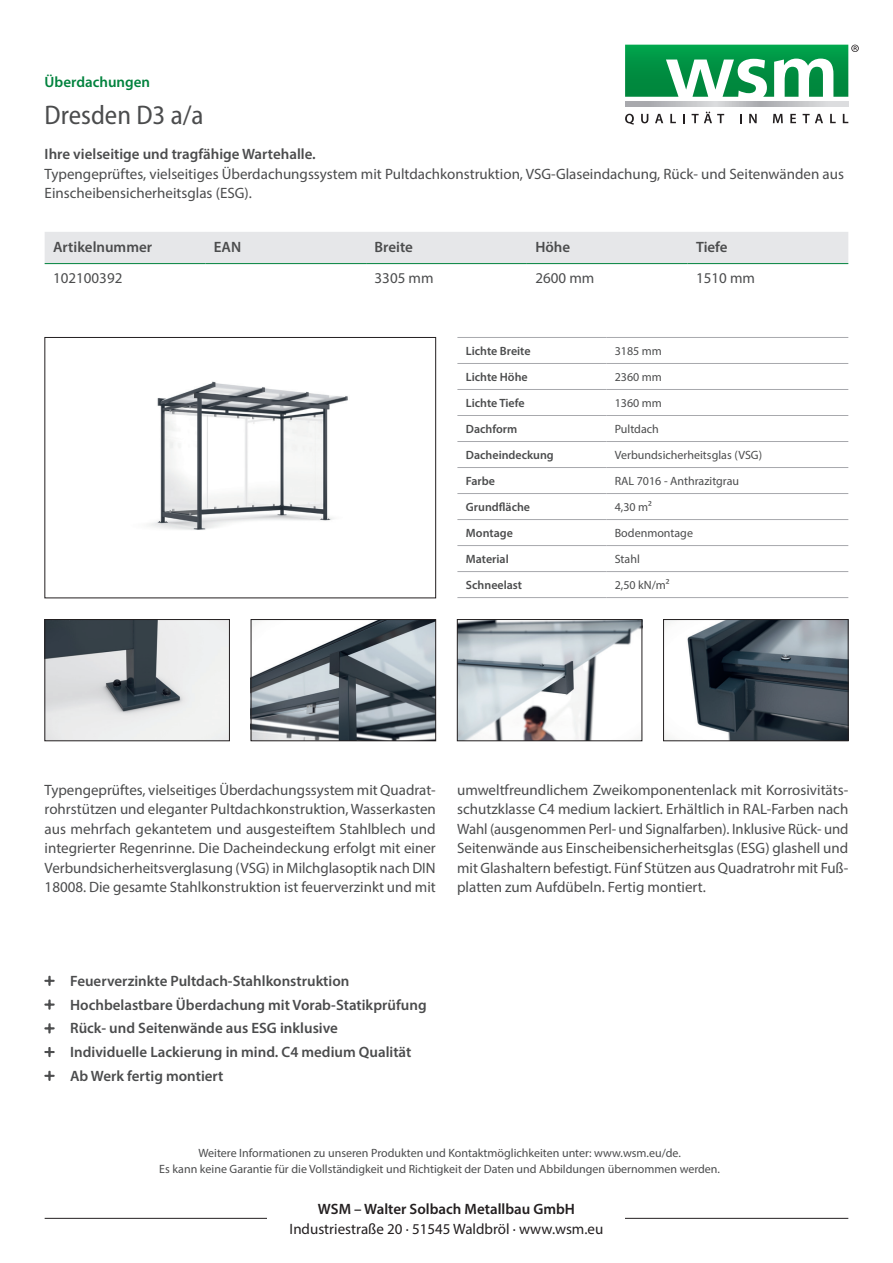
<style>
.page{position:relative;width:893px;height:1263px;background:#fff}
.page>*{position:absolute;margin:0;border:0;box-sizing:border-box;transform-origin:0 0}
.t1{font:semi-condensed 27px "Myriad Pro";color:#4b4c4d}
.t2{font:15px/19.5px "Myriad Pro";color:#4b4c4d;text-align:justify}
.t3{font:600 15px/23.7px "Myriad Pro";color:#4b4c4d}
.t4{font:15px "Myriad Pro";color:#231f20}
.t5{font:600 15px "Myriad Pro";color:#231f20}
.t6{font:600 15px "Myriad Pro";color:#00823d}
.t7{font:12px/16.5px "Myriad Pro";color:#4b4c4d;text-align:center}
.t8{font:600 12px "Myriad Pro";color:#4b4c4d}
</style>
<div class="page">
<img style="left:149px;top:381px;width:199px;height:149px">
<div style="left:45px;top:337px;width:391px;height:261px;border:1px solid #231f20"></div>
<img style="left:47px;top:621px;width:181px;height:118px">
<div style="left:45px;top:619px;width:185px;height:122px;border:1px solid #231f20"></div>
<img style="left:253px;top:621px;width:181px;height:118px">
<div style="left:251px;top:619px;width:185px;height:122px;border:1px solid #231f20"></div>
<img style="left:665px;top:621px;width:181px;height:118px">
<div style="left:663px;top:619px;width:185px;height:122px;border:1px solid #231f20"></div>
<img style="left:459px;top:621px;width:181px;height:118px">
<div style="left:457px;top:619px;width:185px;height:122px;border:1px solid #231f20"></div>
<div style="left:45px;top:232px;width:803px;height:31px;background:#e6e7e9"></div>
<hr style="left:45px;top:263px;width:160px;height:1px;background:#00823d">
<hr style="left:205px;top:263px;width:161px;height:1px;background:#00823d">
<hr style="left:366px;top:263px;width:161px;height:1px;background:#00823d">
<hr style="left:527px;top:263px;width:161px;height:1px;background:#00823d">
<hr style="left:688px;top:263px;width:160px;height:1px;background:#00823d">
<hr style="left:457px;top:337px;width:149px;height:1px;background:#a8a9ad">
<hr style="left:606px;top:337px;width:242px;height:1px;background:#a8a9ad">
<hr style="left:457px;top:363px;width:149px;height:1px;background:#a8a9ad">
<hr style="left:606px;top:363px;width:242px;height:1px;background:#a8a9ad">
<hr style="left:457px;top:389px;width:149px;height:1px;background:#a8a9ad">
<hr style="left:606px;top:389px;width:242px;height:1px;background:#a8a9ad">
<hr style="left:457px;top:415px;width:149px;height:1px;background:#a8a9ad">
<hr style="left:606px;top:415px;width:242px;height:1px;background:#a8a9ad">
<hr style="left:457px;top:441px;width:149px;height:1px;background:#a8a9ad">
<hr style="left:606px;top:441px;width:242px;height:1px;background:#a8a9ad">
<hr style="left:457px;top:467px;width:149px;height:1px;background:#a8a9ad">
<hr style="left:606px;top:467px;width:242px;height:1px;background:#a8a9ad">
<hr style="left:457px;top:493px;width:149px;height:1px;background:#a8a9ad">
<hr style="left:606px;top:493px;width:242px;height:1px;background:#a8a9ad">
<hr style="left:457px;top:519px;width:149px;height:1px;background:#a8a9ad">
<hr style="left:606px;top:519px;width:242px;height:1px;background:#a8a9ad">
<hr style="left:457px;top:545px;width:149px;height:1px;background:#a8a9ad">
<hr style="left:606px;top:545px;width:242px;height:1px;background:#a8a9ad">
<hr style="left:457px;top:571px;width:149px;height:1px;background:#a8a9ad">
<hr style="left:606px;top:571px;width:242px;height:1px;background:#a8a9ad">
<hr style="left:457px;top:597px;width:149px;height:1px;background:#a8a9ad">
<hr style="left:606px;top:597px;width:242px;height:1px;background:#a8a9ad">
<hr style="left:45px;top:1218px;width:803px;height:1px;background:#231f20">
<svg style="left:625px;top:114px;width:9px;height:11px"></svg>
<svg style="left:641px;top:114px;width:7px;height:9px"></svg>
<svg style="left:655px;top:114px;width:8px;height:9px"></svg>
<svg style="left:670px;top:114px;width:6px;height:9px"></svg>
<svg style="left:683px;top:114px;width:2px;height:9px"></svg>
<svg style="left:692px;top:112px;width:32px;height:11px"></svg>
<svg style="left:749px;top:114px;width:8px;height:9px"></svg>
<svg style="left:773px;top:114px;width:10px;height:9px"></svg>
<svg style="left:790px;top:114px;width:6px;height:9px"></svg>
<svg style="left:803px;top:114px;width:20px;height:9px"></svg>
<svg style="left:830px;top:114px;width:6px;height:9px"></svg>
<svg style="left:843px;top:114px;width:5px;height:9px"></svg>
<hr style="left:625px;top:106px;width:223px;height:1px;background:#636366">
<svg style="left:625px;top:102px;width:223px;height:4px"></svg>
<svg style="left:625px;top:45px;width:234px;height:52px"></svg>
<div style="left:268px;top:1203px;width:357px;height:30px;background:#fff"></div>
<p class="t6" style="left:45px;top:72px;width:107px">Überdachungen</p>
<h1 class="t1" style="left:45px;top:99px;width:160px">Dresden D3 a/a</h1>
<p class="t3" style="left:45px;top:142px;width:273px">Ihre vielseitige und tragfähige Wartehalle.</p>
<p class="t2" style="left:45px;top:164px;width:801px">Typengeprüftes, vielseitiges Überdachungssystem mit Pultdachkonstruktion, VSG-Glaseindachung, Rück- und Seitenwänden aus<br>Einscheibensicherheitsglas (ESG).</p>
<p class="t3" style="left:53px;top:234px;width:101px">Artikelnummer</p>
<p class="t3" style="left:214px;top:234px;width:29px">EAN</p>
<p class="t3" style="left:375px;top:234px;width:40px">Breite</p>
<p class="t3" style="left:535px;top:234px;width:36px">Höhe</p>
<p class="t3" style="left:696px;top:234px;width:33px">Tiefe</p>
<p class="t2" style="left:53px;top:268px;width:71px">102100392</p>
<p class="t2" style="left:375px;top:268px;width:60px">3305 mm</p>
<p class="t2" style="left:535px;top:268px;width:60px">2600 mm</p>
<p class="t2" style="left:696px;top:268px;width:60px">1510 mm</p>
<p class="t8" style="left:466px;top:343px;width:66px">Lichte Breite</p>
<p class="t7" style="left:615px;top:342px;width:49px">3185 mm</p>
<p class="t8" style="left:466px;top:369px;width:63px">Lichte Höhe</p>
<p class="t7" style="left:615px;top:368px;width:49px">2360 mm</p>
<p class="t8" style="left:466px;top:395px;width:60px">Lichte Tiefe</p>
<p class="t7" style="left:615px;top:394px;width:49px">1360 mm</p>
<p class="t8" style="left:466px;top:421px;width:53px">Dachform</p>
<p class="t7" style="left:615px;top:420px;width:46px">Pultdach</p>
<p class="t8" style="left:466px;top:447px;width:89px">Dacheindeckung</p>
<p class="t7" style="left:615px;top:446px;width:149px">Verbundsicherheitsglas (VSG)</p>
<p class="t8" style="left:466px;top:473px;width:31px">Farbe</p>
<p class="t7" style="left:615px;top:472px;width:126px">RAL 7016 - Anthrazitgrau</p>
<p class="t8" style="left:466px;top:499px;width:66px">Grundfläche</p>
<p class="t7" style="left:615px;top:498px;width:39px">4,30 m²</p>
<p class="t8" style="left:466px;top:525px;width:48px">Montage</p>
<p class="t7" style="left:615px;top:524px;width:80px">Bodenmontage</p>
<p class="t8" style="left:466px;top:551px;width:44px">Material</p>
<p class="t7" style="left:615px;top:550px;width:27px">Stahl</p>
<p class="t8" style="left:466px;top:577px;width:58px">Schneelast</p>
<p class="t7" style="left:615px;top:577px;width:56px">2,50 kN/m²</p>
<p class="t2" style="left:45px;top:780px;width:393px">Typengeprüftes, vielseitiges Überdachungssystem mit Quadrat&shy;rohrstützen und eleganter Pultdachkonstruktion, Wasserkasten aus mehrfach gekantetem und ausgesteiftem Stahlblech und integrierter Regenrinne. Die Dacheindeckung erfolgt mit einer Verbundsicherheitsverglasung (VSG) in Milchglasoptik nach DIN 18008. Die gesamte Stahlkonstruktion ist feuerverzinkt und mit</p>
<p class="t2" style="left:457px;top:780px;width:393px">umweltfreundlichem Zweikomponentenlack mit Korrosivitäts&shy;schutzklasse C4 medium lackiert. Erhältlich in RAL-Farben nach Wahl (ausgenommen Perl- und Signalfarben). Inklusive Rück- und Seitenwände aus Einscheibensicherheitsglas (ESG) glashell und mit Glashaltern befestigt. Fünf Stützen aus Quadratrohr mit Fuß&shy;platten zum Aufdübeln. Fertig montiert.</p>
<p class="t3" style="left:70px;top:968px;width:358px">Feuerverzinkte Pultdach-Stahlkonstruktion Hochbelastbare Überdachung mit Vorab-Statikprüfung Rück- und Seitenwände aus ESG inklusive<br>Individuelle Lackierung in mind. C4 medium Qualität Ab Werk fertig montiert</p>
<p class="t7" style="left:159px;top:1144px;width:562px">Weitere Informationen zu unseren Produkten und Kontaktmöglichkeiten unter: www.wsm.eu/de.<br>Es kann keine Garantie für die Vollständigkeit und Richtigkeit der Daten und Abbildungen übernommen werden.</p>
<p class="t5" style="left:318px;top:1199px;width:259px">WSM – Walter Solbach Metallbau GmbH</p>
<p class="t4" style="left:290px;top:1219px;width:315px">Industriestraße 20 · 51545 Waldbröl · www.wsm.eu</p>
</div>
